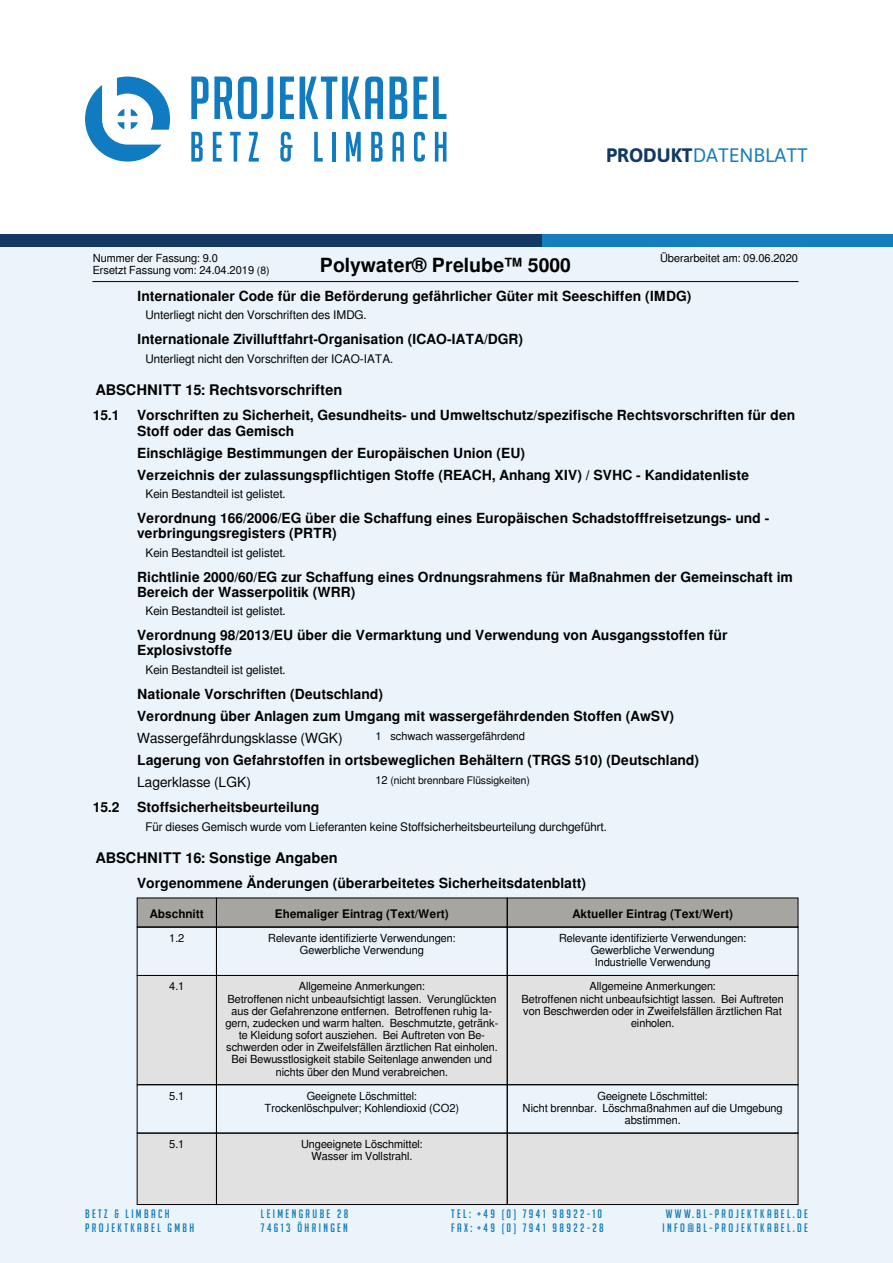
<style>
.page{position:relative;width:893px;height:1263px;background:#fff}
.page>*{position:absolute;margin:0;border:0;box-sizing:border-box;transform-origin:0 0}
.t1{font:19.5px "Asap";color:#167ebe}
.t2{font:700 19.35px "Free Sans";color:#000}
.t3{font:700 14.55px "Free Sans";color:#000}
.t4{font:700 13.8px/15.1px "Free Sans";color:#000}
.t5{font:12px "Big Noodle Titling";letter-spacing:.2em;color:#167ebe}
.t6{font:11.7px "Free Sans";color:#000}
.t7{font:700 11.7px "Free Sans";color:#030303}
.t8{font:11.1px/12.1px "Free Sans";color:#000;text-align:center}
.t9{font:10.35px "Free Sans";color:#000}
.s1{font-weight:700;color:#133962}
.s2{font-size:10.35px}
.s3{font-weight:400}
.s4{font-size:11.1px}
</style>
<div class="page">
<div style="left:0;top:247px;width:893px;height:1016px;background:#ebf4fa"></div>
<div style="left:0;top:234px;width:542px;height:13px;background:#133962"></div>
<div style="left:542px;top:234px;width:351px;height:13px;background:#167ebe"></div>
<svg style="left:85px;top:77px;width:85px;height:85px"></svg>
<svg style="left:191px;top:77px;width:17px;height:42px"></svg>
<svg style="left:214px;top:77px;width:59px;height:42px"></svg>
<svg style="left:280px;top:77px;width:14px;height:42px"></svg>
<svg style="left:300px;top:77px;width:83px;height:42px"></svg>
<svg style="left:389px;top:77px;width:18px;height:42px"></svg>
<svg style="left:413px;top:77px;width:14px;height:42px"></svg>
<svg style="left:433px;top:77px;width:13px;height:42px"></svg>
<svg style="left:191px;top:132px;width:12px;height:30px"></svg>
<svg style="left:213px;top:132px;width:9px;height:30px"></svg>
<svg style="left:230px;top:132px;width:11px;height:30px"></svg>
<svg style="left:249px;top:132px;width:10px;height:30px"></svg>
<svg style="left:280px;top:132px;width:12px;height:30px"></svg>
<svg style="left:314px;top:132px;width:9px;height:30px"></svg>
<hr style="left:332px;top:132px;width:4px;height:30px;background:#107bc1">
<svg style="left:346px;top:132px;width:15px;height:30px"></svg>
<svg style="left:371px;top:132px;width:12px;height:30px"></svg>
<svg style="left:392px;top:132px;width:12px;height:30px"></svg>
<svg style="left:414px;top:132px;width:11px;height:30px"></svg>
<svg style="left:435px;top:132px;width:11px;height:30px"></svg>
<div style="left:137px;top:898px;width:79px;height:29px;background:#a6a59f"></div>
<div style="left:216px;top:898px;width:291px;height:29px;background:#a6a59f"></div>
<div style="left:507px;top:898px;width:291px;height:29px;background:#a6a59f"></div>
<div style="left:137px;top:975px;width:79px;height:110px;background:#e1e1e1"></div>
<div style="left:216px;top:975px;width:291px;height:110px;background:#e1e1e1"></div>
<div style="left:507px;top:975px;width:291px;height:110px;background:#e1e1e1"></div>
<div style="left:137px;top:1133px;width:79px;height:71px;background:#e1e1e1"></div>
<div style="left:216px;top:1133px;width:291px;height:71px;background:#e1e1e1"></div>
<div style="left:507px;top:1133px;width:291px;height:71px;background:#e1e1e1"></div>
<div style="left:137px;top:898px;width:80px;height:29px;border:1px solid #000"></div>
<div style="left:216px;top:898px;width:292px;height:29px;border:1px solid #000"></div>
<div style="left:507px;top:898px;width:291px;height:29px;border:1px solid #000"></div>
<div style="left:137px;top:927px;width:80px;height:49px;border:1px solid #000"></div>
<div style="left:216px;top:927px;width:292px;height:49px;border:1px solid #000"></div>
<div style="left:507px;top:927px;width:291px;height:49px;border:1px solid #000"></div>
<div style="left:216px;top:975px;width:292px;height:110px;border:1px solid #000"></div>
<div style="left:507px;top:975px;width:291px;height:110px;border:1px solid #000"></div>
<div style="left:137px;top:1084px;width:80px;height:49px;border:1px solid #000"></div>
<div style="left:216px;top:1084px;width:292px;height:49px;border:1px solid #000"></div>
<div style="left:507px;top:1084px;width:291px;height:49px;border:1px solid #000"></div>
<div style="left:137px;top:1133px;width:80px;height:72px;border:1px solid #000"></div>
<div style="left:216px;top:1133px;width:292px;height:72px;border:1px solid #000"></div>
<div style="left:507px;top:1133px;width:291px;height:72px;border:1px solid #000"></div>
<hr style="left:93px;top:281px;width:705px;height:1px;background:#000">
<p class="t1" style="left:606px;top:143px;width:203px"><span class="s1">PRODUKT</span>DATENBLATT</p>
<p class="t8" style="left:93px;top:252px;width:178px;text-align:left">Nummer der Fassung: 9.0<br>Ersetzt Fassung vom: 24.04.2019 <span class="s2">(8)</span></p>
<p class="t8" style="left:660px;top:252px;width:140px">Überarbeitet am: 09.06.2020</p>
<p class="t2" style="left:320px;top:251px;width:252px">Polywater® Prelube™ 5000</p>
<p class="t4" style="left:137px;top:289px;width:556px">Internationaler Code für die Beförderung gefährlicher Güter mit Seeschiffen (IMDG)</p>
<p class="t6" style="left:145px;top:308px;width:223px">Unterliegt nicht den Vorschriften des IMDG.</p>
<p class="t4" style="left:137px;top:332px;width:387px">Internationale Zivilluftfahrt-Organisation (ICAO-IATA/DGR)</p>
<p class="t6" style="left:145px;top:352px;width:249px">Unterliegt nicht den Vorschriften der ICAO-IATA.</p>
<p class="t3" style="left:96px;top:380px;width:248px">ABSCHNITT 15: Rechtsvorschriften</p>
<p class="t4" style="left:93px;top:409px;width:28px">15.1</p>
<p class="t4" style="left:137px;top:409px;width:660px">Vorschriften zu Sicherheit, Gesundheits- und Umweltschutz/spezifische Rechtsvorschriften für den<br>Stoff oder das Gemisch</p>
<p class="t4" style="left:137px;top:442px;width:614px;line-height:22px">Einschlägige Bestimmungen der Europäischen Union (EU)<br>Verzeichnis der zulassungspflichtigen Stoffe (REACH, Anhang XIV) / SVHC - Kandidatenliste</p>
<p class="t6" style="left:145px;top:487px;width:142px">Kein Bestandteil ist gelistet.</p>
<p class="t4" style="left:137px;top:511px;width:634px">Verordnung 166/2006/EG über die Schaffung eines Europäischen Schadstofffreisetzungs- und - verbringungsregisters (PRTR)</p>
<p class="t6" style="left:145px;top:546px;width:142px">Kein Bestandteil ist gelistet.</p>
<p class="t4" style="left:137px;top:570px;width:657px">Richtlinie 2000/60/EG zur Schaffung eines Ordnungsrahmens für Maßnahmen der Gemeinschaft im<br>Bereich der Wasserpolitik (WRR)</p>
<p class="t6" style="left:145px;top:604px;width:142px">Kein Bestandteil ist gelistet.</p>
<p class="t4" style="left:137px;top:628px;width:592px">Verordnung 98/2013/EU über die Vermarktung und Verwendung von Ausgangsstoffen für<br>Explosivstoffe</p>
<p class="t6" style="left:145px;top:663px;width:142px">Kein Bestandteil ist gelistet.</p>
<p class="t4" style="left:137px;top:684px;width:538px;line-height:22px">Nationale Vorschriften (Deutschland)<br>Verordnung über Anlagen zum Umgang mit wassergefährdenden Stoffen (AwSV)<br><span class="s3">Wassergefährdungsklasse (WGK)</span></p>
<p class="t8" style="left:375px;top:730px;width:151px">1 schwach wassergefährdend</p>
<p class="t4" style="left:137px;top:750px;width:563px;line-height:22px">Lagerung von Gefahrstoffen in ortsbeweglichen Behältern (TRGS 510) (Deutschland)<br><span class="s3">Lagerklasse (LGK)</span></p>
<p class="t9" style="left:375px;top:775px;width:156px"><span class="s4">12</span> (nicht brennbare Flüssigkeiten)</p>
<p class="t4" style="left:93px;top:800px;width:28px">15.2</p>
<p class="t4" style="left:137px;top:800px;width:184px">Stoffsicherheitsbeurteilung</p>
<p class="t6" style="left:145px;top:820px;width:463px">Für dieses Gemisch wurde vom Lieferanten keine Stoffsicherheitsbeurteilung durchgeführt.</p>
<p class="t3" style="left:96px;top:848px;width:244px">ABSCHNITT 16: Sonstige Angaben</p>
<p class="t4" style="left:137px;top:876px;width:450px">Vorgenommene Änderungen (überarbeitetes Sicherheitsdatenblatt)</p>
<p class="t7" style="left:150px;top:905px;width:56px">Abschnitt</p>
<p class="t7" style="left:275px;top:905px;width:175px">Ehemaliger Eintrag (Text/Wert)</p>
<p class="t7" style="left:572px;top:905px;width:162px">Aktueller Eintrag (Text/Wert)</p>
<p class="t8" style="left:169px;top:932px;width:17px">1.2</p>
<p class="t8" style="left:268px;top:932px;width:189px">Relevante identifizierte Verwendungen:<br>Gewerbliche Verwendung</p>
<p class="t8" style="left:559px;top:932px;width:189px">Relevante identifizierte Verwendungen:<br>Gewerbliche Verwendung<br>Industrielle Verwendung</p>
<p class="t8" style="left:169px;top:980px;width:17px">4.1</p>
<p class="t8" style="left:225px;top:980px;width:274px">Allgemeine Anmerkungen:<br>Betroffenen nicht unbeaufsichtigt lassen. Verunglückten aus der Gefahrenzone entfernen. Betroffenen ruhig la&shy;gern, zudecken und warm halten. Beschmutzte, getränk&shy;te Kleidung sofort ausziehen. Bei Auftreten von Be&shy;schwerden oder in Zweifelsfällen ärztlichen Rat einholen.<br>Bei Bewusstlosigkeit stabile Seitenlage anwenden und nichts über den Mund verabreichen.</p>
<p class="t8" style="left:522px;top:980px;width:264px">Allgemeine Anmerkungen:<br>Betroffenen nicht unbeaufsichtigt lassen. Bei Auftreten von Beschwerden oder in Zweifelsfällen ärztlichen Rat einholen.</p>
<p class="t8" style="left:169px;top:1090px;width:17px">5.1</p>
<p class="t8" style="left:264px;top:1090px;width:196px">Geeignete Löschmittel:<br>Trockenlöschpulver; Kohlendioxid (CO2)</p>
<p class="t8" style="left:523px;top:1090px;width:262px">Geeignete Löschmittel:<br>Nicht brennbar. Löschmaßnahmen auf die Umgebung abstimmen.</p>
<p class="t8" style="left:169px;top:1138px;width:17px">5.1</p>
<p class="t8" style="left:301px;top:1138px;width:123px">Ungeeignete Löschmittel:<br>Wasser im Vollstrahl.</p>
<p class="t5" style="left:85px;top:1207px;width:86px">BETZ &amp; LIMBACH</p>
<p class="t5" style="left:85px;top:1222px;width:111px">PROJEKTKABEL GMBH</p>
<p class="t5" style="left:261px;top:1207px;width:89px">LEIMENGRUBE 28</p>
<p class="t5" style="left:261px;top:1222px;width:88px">74613 ÖHRINGEN</p>
<p class="t5" style="left:451px;top:1207px;width:153px">TEL: +49 (0) 7941 98922-10</p>
<p class="t5" style="left:451px;top:1222px;width:154px">FAX: +49 (0) 7941 98922-28</p>
<p class="t5" style="left:666px;top:1207px;width:144px">WWW.BL-PROJEKTKABEL.DE</p>
<p class="t5" style="left:663px;top:1222px;width:147px">INFO@BL-PROJEKTKABEL.DE</p>
</div>
